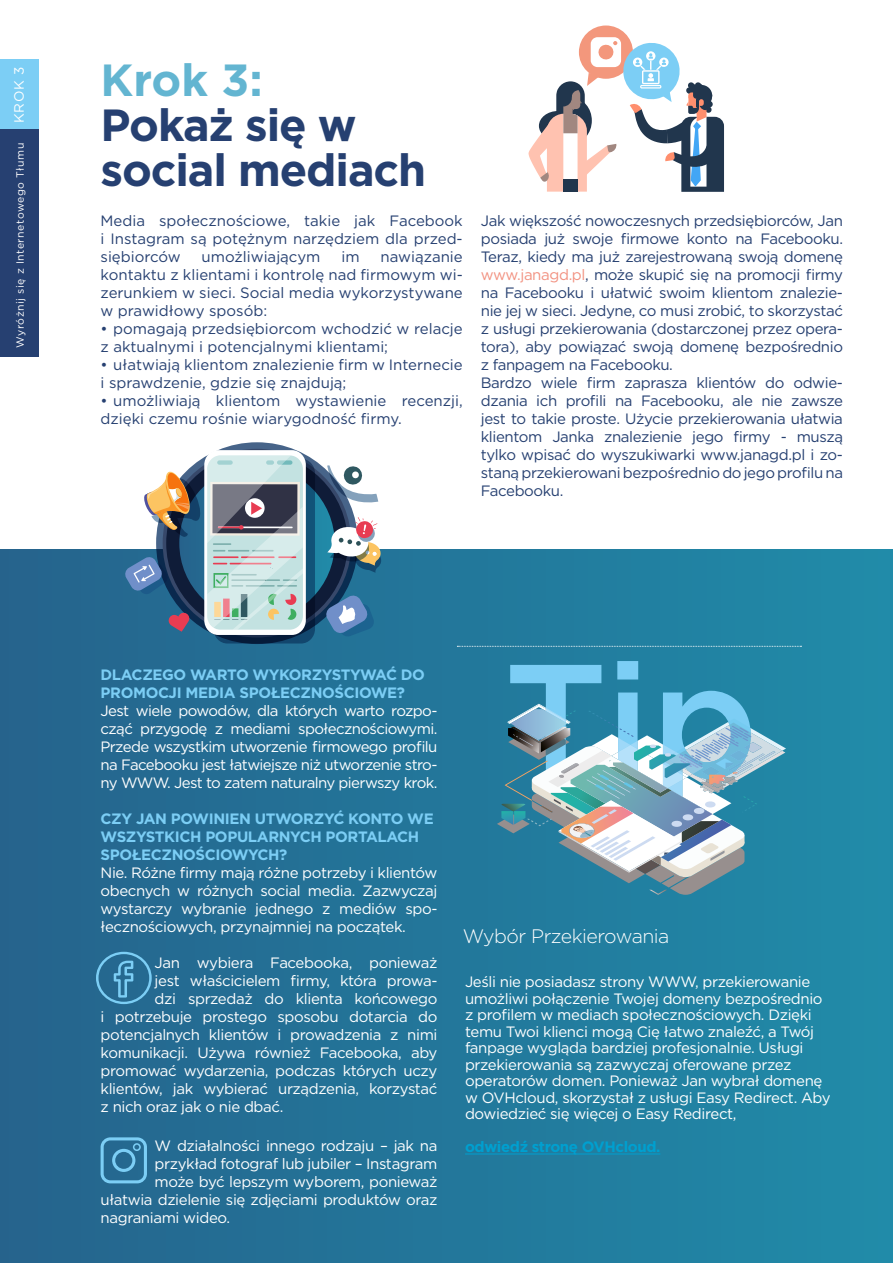
<style>
.page{position:relative;width:893px;height:1263px;background:#fff}
.page>*{position:absolute;margin:0;border:0;box-sizing:border-box;transform-origin:0 0}
.t1{font:700 45px/45px "Gotham";letter-spacing:-.025em;color:#264071}
.t2{font:700 45px "Gotham";color:#63b5d1}
.t3{font:300 19.5px "Gotham";letter-spacing:-.025em;color:#fff}
.t4{font:15px/16.5px "Gotham";letter-spacing:-.025em;color:#fff;text-align:justify}
.t5{font:15px/18px "Gotham";letter-spacing:-.025em;color:#264071;text-align:justify}
.t6{font:15px/18px "Gotham";color:#264071}
.t7{font:700 15px/18px "Gotham";letter-spacing:-.025em;color:#7ccef5}
.t8{font:700 15px "Gotham";letter-spacing:-.025em;color:#00a0d0}
.t9{font:13.5px "Gotham";color:#fff}
.t10{font:10.5px "Gotham";letter-spacing:.05em;color:#fff}
.s1{color:#f29281}
</style>
<div class="page">
<div style="left:0;top:549px;width:893px;height:714px;background:linear-gradient(to right,#25638c,#208ba9)"></div>
<svg style="left:156px;top:442px;width:202px;height:202px;background:#334e71"></svg>
<div style="left:166px;top:452px;width:182px;height:182px;background:#0f1c38;border-radius:50%"></div>
<svg style="left:179px;top:465px;width:156px;height:156px;background:#227396"></svg>
<svg style="left:124px;top:556px;width:44px;height:38px;background:#4c77a5"></svg>
<svg style="left:327px;top:465px;width:51px;height:37px"></svg>
<svg style="left:144px;top:470px;width:56px;height:67px"></svg>
<svg style="left:213px;top:459px;width:102px;height:184px;background:#0e395b"></svg>
<div style="left:204px;top:450px;width:102px;height:185px;background:#fff;border-radius:14px"></div>
<svg style="left:207px;top:455px;width:96px;height:175px;background:#b1bec0"></svg>
<svg style="left:327px;top:517px;width:54px;height:56px"></svg>
<svg style="left:168px;top:612px;width:21px;height:20px"></svg>
<svg style="left:325px;top:594px;width:49px;height:42px;background:#5381ac"></svg>
<svg style="left:528px;top:26px;width:196px;height:166px"></svg>
<svg style="left:96px;top:952px;width:56px;height:52px;background:#387fa7"></svg>
<svg style="left:101px;top:1137px;width:46px;height:46px;background:#4189b0"></svg>
<hr style="left:465px;top:1153px;width:195px;height:1px;background:#00a0d0">
<svg style="left:457px;top:646px;width:344px;height:1px"></svg>
<svg style="left:497px;top:661px;width:289px;height:234px;background:#64a1b8"></svg>
<div style="left:0;top:129px;width:38px;height:228px;background:#264071"></div>
<div style="left:0;top:60px;width:38px;height:69px;background:#7ccef5"></div>
<p class="t9" style="left:11px;top:123px;width:58px;rotate:-90deg">KROK 3</p>
<p class="t10" style="left:14px;top:348px;width:207px;rotate:-90deg">Wyróżnij się z Internetowego Tłumu</p>
<h1 class="t2" style="left:101px;top:50px;width:164px">Krok 3:</h1>
<h1 class="t1" style="left:101px;top:102px;width:327px">Pokaż się w social mediach</h1>
<p class="t5" style="left:101px;top:211px;width:364px">Media społecznościowe, takie jak Facebook i Instagram są potężnym narzędziem dla przed&shy;siębiorców</p>
<p class="t6" style="left:202px;top:247px;width:120px">umożliwiającym</p>
<p class="t5" style="left:341px;top:247px;width:20px">im</p>
<p class="t5" style="left:101px;top:247px;width:364px;text-indent:280px">nawiązanie kontaktu z klientami i kontrolę nad firmowym wi&shy;zerunkiem w sieci. Social media wykorzystywane w prawidłowy sposób:</p>
<p class="t6" style="left:101px;top:319px;width:364px">• pomagają przedsiębiorcom wchodzić w relacje z aktualnymi i potencjalnymi klientami;</p>
<p class="t6" style="left:101px;top:355px;width:364px">• ułatwiają klientom znalezienie firm w Internecie i sprawdzenie, gdzie się znajdują;</p>
<p class="t6" style="left:101px;top:391px;width:364px">• umożliwiają klientom wystawienie recenzji, dzięki czemu rośnie wiarygodność firmy.</p>
<p class="t5" style="left:481px;top:211px;width:364px;text-align:left">Jak większość nowoczesnych przedsiębiorców, Jan posiada już swoje firmowe konto na Facebooku.<br>Teraz, kiedy ma już zarejestrowaną swoją domenę <span class="s1">www.janagd.pl</span>, może skupić się na promocji firmy na Facebooku i ułatwić swoim klientom znalezie&shy;nie jej w sieci. Jedyne, co musi zrobić, to skorzystać z usługi przekierowania (dostarczonej przez opera&shy;tora), aby powiązać swoją domenę bezpośrednio z fanpagem na Facebooku.<br>Bardzo wiele firm zaprasza klientów do odwie&shy;dzania ich profili na Facebooku, ale nie zawsze jest to takie proste. Użycie przekierowania ułatwia klientom Janka znalezienie jego firmy - muszą tylko wpisać do wyszukiwarki www.janagd.pl i zo&shy;staną przekierowani bezpośrednio do jego profilu na Facebooku.</p>
<p class="t7" style="left:101px;top:665px;width:326px">DLACZEGO WARTO WYKORZYSTYWAĆ DO<br>PROMOCJI MEDIA SPOŁECZNOŚCIOWE?</p>
<p class="t4" style="left:101px;top:701px;width:338px;line-height:18px">Jest wiele powodów, dla których warto rozpo&shy;cząć przygodę z mediami społecznościowymi.<br>Przede wszystkim utworzenie firmowego profilu na Facebooku jest łatwiejsze niż utworzenie stro&shy;ny WWW. Jest to zatem naturalny pierwszy krok.</p>
<p class="t7" style="left:101px;top:809px;width:335px">CZY JAN POWINIEN UTWORZYĆ KONTO WE<br>WSZYSTKICH POPULARNYCH PORTALACH<br>SPOŁECZNOŚCIOWYCH?</p>
<p class="t4" style="left:101px;top:863px;width:338px;line-height:18px">Nie. Różne firmy mają różne potrzeby i klientów obecnych w różnych social media. Zazwyczaj wystarczy wybranie jednego z mediów spo&shy;łecznościowych, przynajmniej na początek.</p>
<p class="t4" style="left:155px;top:954px;width:284px">Jan wybiera Facebooka, ponieważ</p>
<p class="t4" style="left:155px;top:972px;width:284px">jest właścicielem firmy, która prowa-</p>
<p class="t4" style="left:155px;top:990px;width:284px">dzi sprzedaż do klienta końcowego</p>
<p class="t4" style="left:101px;top:1008px;width:338px">i potrzebuje prostego sposobu dotarcia do</p>
<p class="t4" style="left:101px;top:1026px;width:338px">potencjalnych klientów i prowadzenia z nimi</p>
<p class="t4" style="left:101px;top:1044px;width:338px">komunikacji. Używa również Facebooka, aby</p>
<p class="t4" style="left:101px;top:1062px;width:338px">promować wydarzenia, podczas których uczy</p>
<p class="t4" style="left:101px;top:1080px;width:338px">klientów, jak wybierać urządzenia, korzystać</p>
<p class="t4" style="left:101px;top:1098px;width:184px">z nich oraz jak o nie dbać.</p>
<p class="t4" style="left:155px;top:1137px;width:284px">W działalności innego rodzaju – jak na</p>
<p class="t4" style="left:155px;top:1155px;width:284px">przykład fotograf lub jubiler – Instagram</p>
<p class="t4" style="left:155px;top:1173px;width:284px">może być lepszym wyborem, ponieważ</p>
<p class="t4" style="left:101px;top:1191px;width:338px">ułatwia dzielenie się zdjęciami produktów oraz</p>
<p class="t4" style="left:101px;top:1209px;width:131px">nagraniami wideo.</p>
<h2 class="t3" style="left:463px;top:924px;width:208px">Wybór Przekierowania</h2>
<p class="t4" style="left:465px;top:973px;width:367px;text-align:left">Jeśli nie posiadasz strony WWW, przekierowanie umożliwi połączenie Twojej domeny bezpośrednio z profilem w mediach społecznościowych. Dzięki temu Twoi klienci mogą Cię łatwo znaleźć, a Twój fanpage wygląda bardziej profesjonalnie. Usługi przekierowania są zazwyczaj oferowane przez operatorów domen. Ponieważ Jan wybrał domenę w OVHcloud, skorzystał z usługi Easy Redirect. Aby dowiedzieć się więcej o Easy Redirect,</p>
<p class="t8" style="left:465px;top:1137px;width:197px">odwiedź stronę OVHcloud.</p>
</div>
